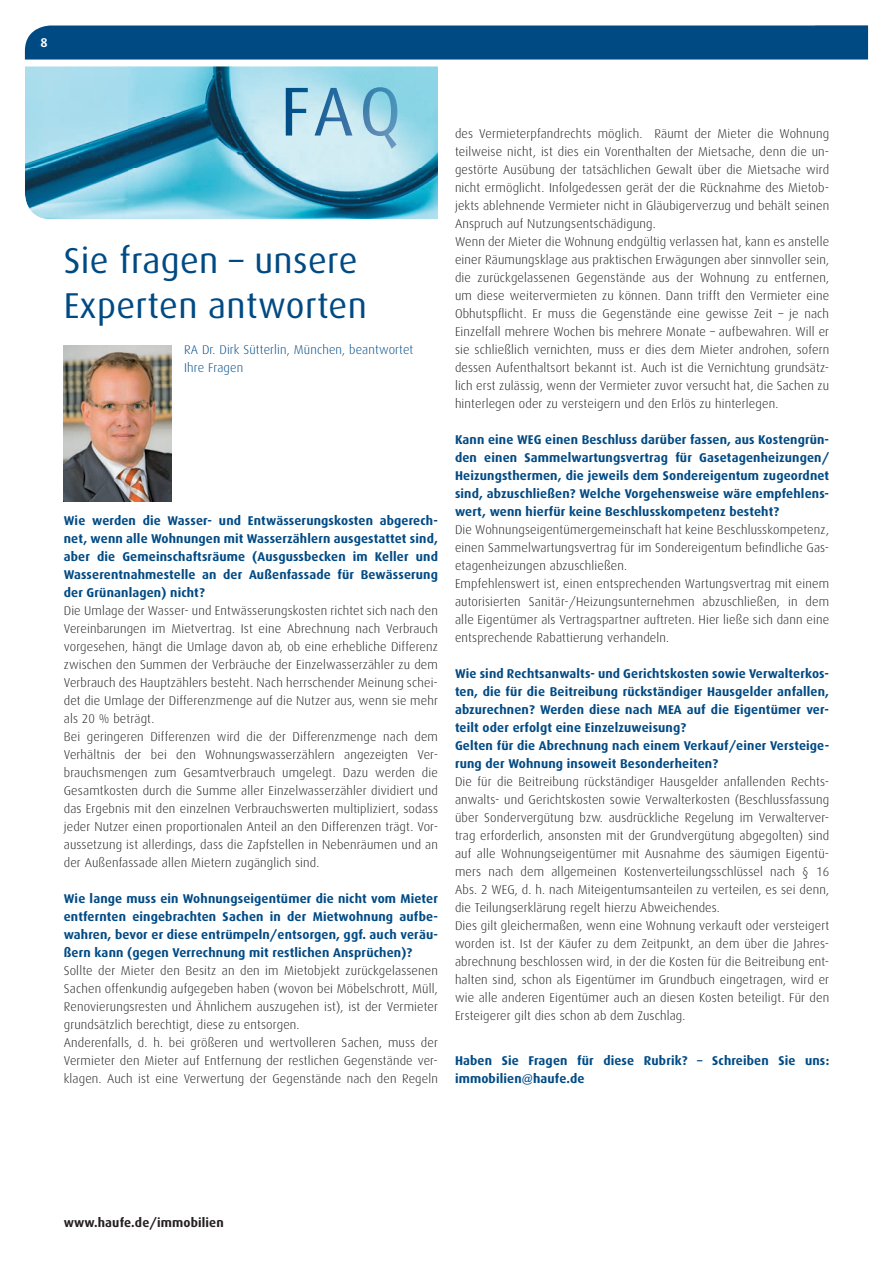
<style>
.page{position:relative;width:893px;height:1263px;background:#fff}
.page>*{position:absolute;margin:0;border:0;box-sizing:border-box;transform-origin:0 0}
.t1{font:36px/45px "Dax";letter-spacing:.01em;color:#004a84}
.t2{font:300 12.75px/18px "Dax";letter-spacing:.01em;color:#231f20}
.t3{font:700 12.75px/18px "Dax";letter-spacing:.01em;color:#004a84;text-align:justify}
.t4{font:300 12.75px/18px "Dax";letter-spacing:.01em;color:#004a84}
.t5{font:700 12.75px "Dax";letter-spacing:.01em;color:#231f20}
.t6{font:700 12.75px "Dax";color:#fff}
</style>
<div class="page">
<img style="left:25px;top:66px;width:413px;height:153px">
<div style="left:25px;top:26px;width:843px;height:34px;background:#004a84"></div>
<img style="left:286px;top:87px;width:111px;height:62px">
<img style="left:64px;top:345px;width:107px;height:156px">
<p class="t6" style="left:40px;top:35px;width:9px">8</p>
<h1 class="t1" style="left:64px;top:239px;width:305px">Sie fragen – unsere<br>Experten antworten</h1>
<p class="t4" style="left:184px;top:341px;width:231px">RA Dr. Dirk Sütterlin, München, beantwortet<br>Ihre Fragen</p>
<p class="t3" style="left:64px;top:512px;width:376px">Wie werden die Wasser- und Entwässerungskosten abgerech&shy;net, wenn alle Wohnungen mit Wasserzählern ausgestattet sind, aber die Gemeinschaftsräume (Ausgussbecken im Keller und Wasserentnahmestelle an der Außenfassade für Bewässerung der Grünanlagen) nicht?</p>
<p class="t2" style="left:64px;top:602px;width:376px">Die Umlage der Wasser- und Entwässerungskosten richtet sich nach den Vereinbarungen im Mietvertrag. Ist eine Abrechnung nach Verbrauch vorgesehen, hängt die Umlage davon ab, ob eine erhebliche Differenz zwischen den Summen der Verbräuche der Einzelwasserzähler zu dem Verbrauch des Hauptzählers besteht. Nach herrschender Meinung schei&shy;det die Umlage der Differenzmenge auf die Nutzer aus, wenn sie mehr als 20 % beträgt.<br>Bei geringeren Differenzen wird die der Differenzmenge nach dem Verhältnis der bei den Wohnungswasserzählern angezeigten Ver&shy;brauchsmengen zum Gesamtverbrauch umgelegt. Dazu werden die Gesamtkosten durch die Summe aller Einzelwasserzähler dividiert und das Ergebnis mit den einzelnen Verbrauchswerten multipliziert, sodass jeder Nutzer einen proportionalen Anteil an den Differenzen trägt. Vor&shy;aussetzung ist allerdings, dass die Zapfstellen in Nebenräumen und an der Außenfassade allen Mietern zugänglich sind.</p>
<p class="t3" style="left:64px;top:890px;width:376px">Wie lange muss ein Wohnungseigentümer die nicht vom Mieter entfernten eingebrachten Sachen in der Mietwohnung aufbe&shy;wahren, bevor er diese entrümpeln/entsorgen, ggf. auch veräu&shy;ßern kann (gegen Verrechnung mit restlichen Ansprüchen)?</p>
<p class="t2" style="left:64px;top:962px;width:376px">Sollte der Mieter den Besitz an den im Mietobjekt zurückgelassenen Sachen offenkundig aufgegeben haben (wovon bei Möbelschrott, Müll, Renovierungsresten und Ähnlichem auszugehen ist), ist der Vermieter grundsätzlich berechtigt, diese zu entsorgen.<br>Anderenfalls, d. h. bei größeren und wertvolleren Sachen, muss der Vermieter den Mieter auf Entfernung der restlichen Gegenstände ver&shy;klagen. Auch ist eine Verwertung der Gegenstände nach den Regeln</p>
<p class="t2" style="left:455px;top:125px;width:376px">des Vermieterpfandrechts möglich. Räumt der Mieter die Wohnung teilweise nicht, ist dies ein Vorenthalten der Mietsache, denn die un&shy;gestörte Ausübung der tatsächlichen Gewalt über die Mietsache wird nicht ermöglicht. Infolgedessen gerät der die Rücknahme des Mietob&shy;jekts ablehnende Vermieter nicht in Gläubigerverzug und behält seinen Anspruch auf Nutzungsentschädigung.<br>Wenn der Mieter die Wohnung endgültig verlassen hat, kann es anstelle einer Räumungsklage aus praktischen Erwägungen aber sinnvoller sein, die zurückgelassenen Gegenstände aus der Wohnung zu entfernen, um diese weitervermieten zu können. Dann trifft den Vermieter eine Obhutspflicht. Er muss die Gegenstände eine gewisse Zeit – je nach Einzelfall mehrere Wochen bis mehrere Monate – aufbewahren. Will er sie schließlich vernichten, muss er dies dem Mieter androhen, sofern dessen Aufenthaltsort bekannt ist. Auch ist die Vernichtung grundsätz&shy;lich erst zulässig, wenn der Vermieter zuvor versucht hat, die Sachen zu hinterlegen oder zu versteigern und den Erlös zu hinterlegen.</p>
<p class="t3" style="left:455px;top:431px;width:376px">Kann eine WEG einen Beschluss darüber fassen, aus Kostengrün&shy;den einen Sammelwartungsvertrag für Gasetagenheizungen/ Heizungsthermen, die jeweils dem Sondereigentum zugeordnet sind, abzuschließen? Welche Vorgehensweise wäre empfehlens&shy;wert, wenn hierfür keine Beschlusskompetenz besteht?</p>
<p class="t2" style="left:455px;top:521px;width:376px">Die Wohnungseigentümergemeinschaft hat keine Beschlusskompetenz, einen Sammelwartungsvertrag für im Sondereigentum befindliche Gas&shy;etagenheizungen abzuschließen.<br>Empfehlenswert ist, einen entsprechenden Wartungsvertrag mit einem autorisierten Sanitär-/Heizungsunternehmen abzuschließen, in dem alle Eigentümer als Vertragspartner auftreten. Hier ließe sich dann eine entsprechende Rabattierung verhandeln.</p>
<p class="t3" style="left:455px;top:665px;width:376px;text-align:left">Wie sind Rechtsanwalts- und Gerichtskosten sowie Verwalterkos&shy;ten, die für die Beitreibung rückständiger Hausgelder anfallen, abzurechnen? Werden diese nach MEA auf die Eigentümer ver&shy;teilt oder erfolgt eine Einzelzuweisung?<br>Gelten für die Abrechnung nach einem Verkauf/einer Versteige&shy;rung der Wohnung insoweit Besonderheiten?</p>
<p class="t2" style="left:455px;top:773px;width:376px">Die für die Beitreibung rückständiger Hausgelder anfallenden Rechts&shy;anwalts- und Gerichtskosten sowie Verwalterkosten (Beschlussfassung über Sondervergütung bzw. ausdrückliche Regelung im Verwalterver&shy;trag erforderlich, ansonsten mit der Grundvergütung abgegolten) sind auf alle Wohnungseigentümer mit Ausnahme des säumigen Eigentü&shy;mers nach dem allgemeinen Kostenverteilungsschlüssel nach § 16<br>Abs. 2 WEG, d. h. nach Miteigentumsanteilen zu verteilen, es sei denn, die Teilungserklärung regelt hierzu Abweichendes.<br>Dies gilt gleichermaßen, wenn eine Wohnung verkauft oder versteigert worden ist. Ist der Käufer zu dem Zeitpunkt, an dem über die Jahres&shy;abrechnung beschlossen wird, in der die Kosten für die Beitreibung ent&shy;halten sind, schon als Eigentümer im Grundbuch eingetragen, wird er wie alle anderen Eigentümer auch an diesen Kosten beteiligt. Für den Ersteigerer gilt dies schon ab dem Zuschlag.</p>
<p class="t3" style="left:455px;top:1052px;width:376px">Haben Sie Fragen für diese Rubrik? – Schreiben Sie uns: immobilien@haufe.de</p>
<p class="t5" style="left:64px;top:1216px;width:162px">www.haufe.de/immobilien</p>
</div>
